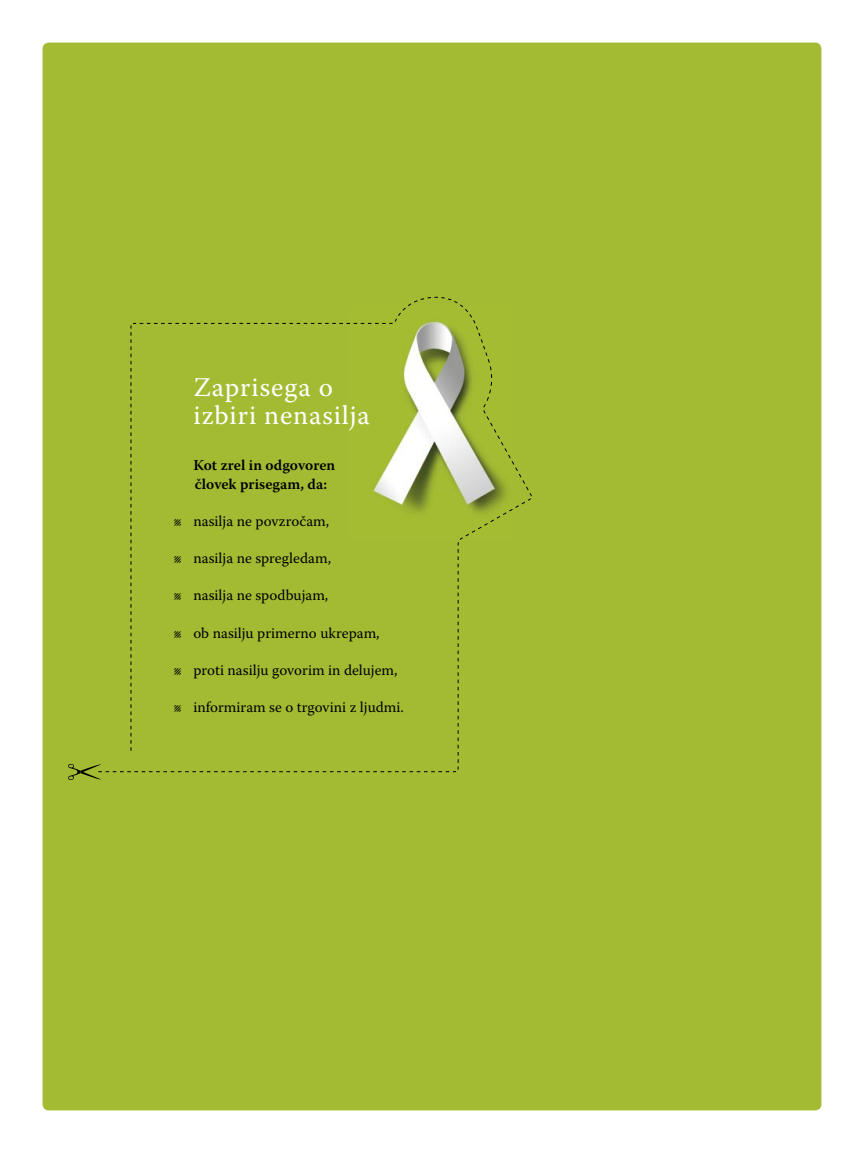
<style>
.page{position:relative;width:864px;height:1153px;background:#fff}
.page>*{position:absolute;margin:0;border:0;box-sizing:border-box;transform-origin:0 0}
.t1{font:27px/27.9px "Warnock Pro";color:#fff}
.t2{font:15px "Warnock Pro";color:#000}
.t3{font:600 15px/18.6px "Warnock Pro";color:#000}
</style>
<div class="page">
<div style="left:43px;top:43px;width:778px;height:1067px;background:#a3bb32;border-radius:6px"></div>
<svg style="left:130px;top:296px;width:402px;height:476px"></svg>
<svg style="left:130px;top:332px;width:6px;height:425px"></svg>
<svg style="left:68px;top:763px;width:383px;height:17px"></svg>
<h1 class="t1" style="left:193px;top:372px;width:178px">Zaprisega o izbiri nenasilja</h1>
<p class="t3" style="left:193px;top:455px;width:143px">Kot zrel in odgovoren človek prisegam, da:</p>
<p class="t2" style="left:173px;top:512px;width:157px">l nasilja ne povzročam,</p>
<p class="t2" style="left:173px;top:549px;width:159px">l nasilja ne spregledam,</p>
<p class="t2" style="left:173px;top:586px;width:156px">l nasilja ne spodbujam,</p>
<p class="t2" style="left:173px;top:623px;width:207px">l ob nasilju primerno ukrepam,</p>
<p class="t2" style="left:173px;top:661px;width:225px">l proti nasilju govorim in delujem,</p>
<p class="t2" style="left:173px;top:698px;width:232px">l informiram se o trgovini z ljudmi.</p>
</div>
